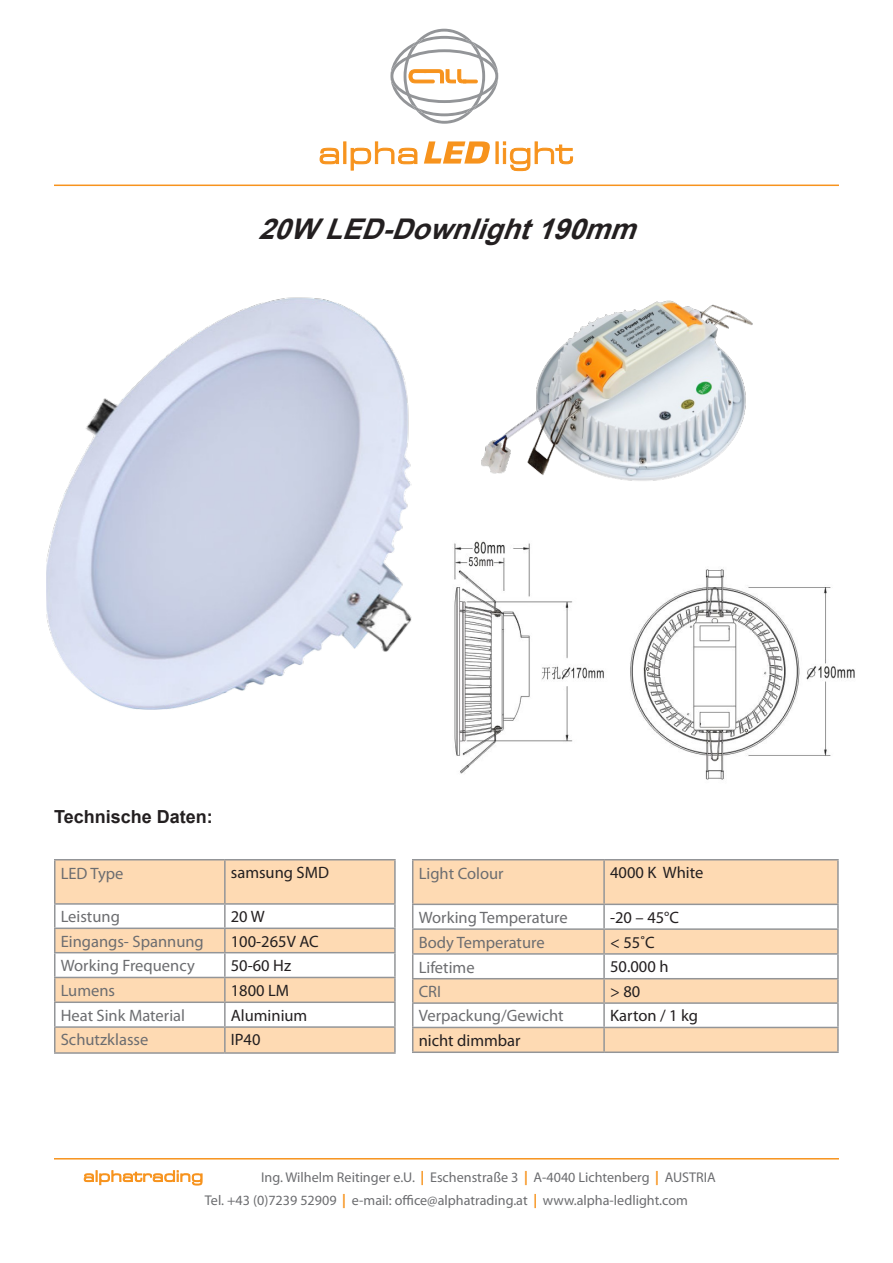
<style>
.page{position:relative;width:893px;height:1263px;background:#fff}
.page>*{position:absolute;margin:0;border:0;box-sizing:border-box;transform-origin:0 0}
.t1{font:italic 700 28.5px "Arial";color:#231f20}
.t2{font:700 18px "Arial";color:#231f20}
.t3{font:16.5px "Myriad Pro";color:#6c6d70}
.t4{font:16.5px "Myriad Pro";color:#231f20}
.t5{font:14.1px "Myriad Pro";color:#6c6d70}
.s1{font-family:"Helvetica Neue";font-weight:700;color:#f7931d}
</style>
<div class="page">
<svg style="left:319px;top:147px;width:20px;height:18px"></svg>
<div style="left:343px;top:141px;width:3px;height:23px;background:#f7931d;border:1px solid #f7931d"></div>
<svg style="left:350px;top:141px;width:68px;height:30px"></svg>
<svg style="left:424px;top:141px;width:66px;height:23px"></svg>
<div style="left:496px;top:141px;width:3px;height:23px;background:#f7931d;border:1px solid #f7931d"></div>
<svg style="left:503px;top:141px;width:70px;height:30px"></svg>
<svg style="left:390px;top:29px;width:108px;height:95px"></svg>
<svg style="left:84px;top:1170px;width:118px;height:15px"></svg>
<hr style="left:54px;top:185px;width:785px;height:1px;background:#f7931d">
<hr style="left:54px;top:1158px;width:785px;height:1px;background:#f7931d">
<div style="left:56px;top:860px;width:338px;height:192px;background:#fedab3"></div>
<svg style="left:56px;top:905px;width:338px;height:121px"></svg>
<hr style="left:54px;top:859px;width:171px;height:1px;background:#939598">
<hr style="left:54px;top:860px;width:2px;height:43px;background:#939598">
<hr style="left:225px;top:859px;width:171px;height:1px;background:#939598">
<hr style="left:224px;top:860px;width:2px;height:43px;background:#939598">
<hr style="left:394px;top:860px;width:2px;height:43px;background:#939598">
<hr style="left:54px;top:903px;width:171px;height:2px;background:#939598">
<hr style="left:54px;top:905px;width:2px;height:22px;background:#939598">
<hr style="left:225px;top:903px;width:171px;height:2px;background:#939598">
<hr style="left:224px;top:905px;width:2px;height:22px;background:#939598">
<hr style="left:394px;top:905px;width:2px;height:22px;background:#939598">
<hr style="left:54px;top:927px;width:171px;height:2px;background:#939598">
<hr style="left:54px;top:929px;width:2px;height:23px;background:#939598">
<hr style="left:225px;top:927px;width:171px;height:2px;background:#939598">
<hr style="left:224px;top:929px;width:2px;height:23px;background:#939598">
<hr style="left:394px;top:929px;width:2px;height:23px;background:#939598">
<hr style="left:54px;top:952px;width:171px;height:1px;background:#939598">
<hr style="left:54px;top:953px;width:2px;height:24px;background:#939598">
<hr style="left:225px;top:952px;width:171px;height:1px;background:#939598">
<hr style="left:224px;top:953px;width:2px;height:24px;background:#939598">
<hr style="left:394px;top:953px;width:2px;height:24px;background:#939598">
<hr style="left:54px;top:977px;width:171px;height:1px;background:#939598">
<hr style="left:54px;top:978px;width:2px;height:23px;background:#939598">
<hr style="left:225px;top:977px;width:171px;height:1px;background:#939598">
<hr style="left:224px;top:978px;width:2px;height:23px;background:#939598">
<hr style="left:394px;top:978px;width:2px;height:23px;background:#939598">
<hr style="left:54px;top:1001px;width:171px;height:2px;background:#939598">
<hr style="left:54px;top:1003px;width:2px;height:23px;background:#939598">
<hr style="left:225px;top:1001px;width:171px;height:2px;background:#939598">
<hr style="left:224px;top:1003px;width:2px;height:23px;background:#939598">
<hr style="left:394px;top:1003px;width:2px;height:23px;background:#939598">
<hr style="left:54px;top:1026px;width:171px;height:2px;background:#939598">
<hr style="left:54px;top:1028px;width:2px;height:24px;background:#939598">
<hr style="left:225px;top:1026px;width:171px;height:2px;background:#939598">
<hr style="left:224px;top:1028px;width:2px;height:24px;background:#939598">
<hr style="left:394px;top:1028px;width:2px;height:24px;background:#939598">
<hr style="left:54px;top:1052px;width:171px;height:2px;background:#939598">
<hr style="left:225px;top:1052px;width:171px;height:2px;background:#939598">
<div style="left:413px;top:860px;width:424px;height:191px;background:#fedab3"></div>
<svg style="left:413px;top:905px;width:424px;height:122px"></svg>
<hr style="left:412px;top:859px;width:192px;height:1px;background:#939598">
<hr style="left:412px;top:860px;width:1px;height:43px;background:#939598">
<hr style="left:604px;top:859px;width:235px;height:1px;background:#939598">
<hr style="left:603px;top:860px;width:2px;height:43px;background:#939598">
<hr style="left:837px;top:860px;width:2px;height:43px;background:#939598">
<hr style="left:412px;top:903px;width:192px;height:2px;background:#939598">
<hr style="left:604px;top:903px;width:235px;height:2px;background:#939598">
<hr style="left:603px;top:905px;width:2px;height:23px;background:#939598">
<hr style="left:837px;top:905px;width:2px;height:23px;background:#939598">
<hr style="left:412px;top:928px;width:192px;height:2px;background:#939598">
<hr style="left:604px;top:928px;width:235px;height:2px;background:#939598">
<hr style="left:603px;top:930px;width:2px;height:23px;background:#939598">
<hr style="left:837px;top:930px;width:2px;height:23px;background:#939598">
<hr style="left:412px;top:953px;width:192px;height:2px;background:#939598">
<hr style="left:604px;top:953px;width:235px;height:2px;background:#939598">
<hr style="left:603px;top:955px;width:2px;height:23px;background:#939598">
<hr style="left:837px;top:955px;width:2px;height:23px;background:#939598">
<hr style="left:412px;top:978px;width:192px;height:1px;background:#939598">
<hr style="left:604px;top:978px;width:235px;height:1px;background:#939598">
<hr style="left:603px;top:979px;width:2px;height:23px;background:#939598">
<hr style="left:837px;top:979px;width:2px;height:23px;background:#939598">
<hr style="left:412px;top:1002px;width:192px;height:2px;background:#939598">
<hr style="left:604px;top:1002px;width:235px;height:2px;background:#939598">
<hr style="left:603px;top:1004px;width:2px;height:23px;background:#939598">
<hr style="left:837px;top:1004px;width:2px;height:23px;background:#939598">
<hr style="left:412px;top:1027px;width:192px;height:1px;background:#939598">
<svg style="left:412px;top:905px;width:1px;height:146px"></svg>
<hr style="left:604px;top:1027px;width:235px;height:1px;background:#939598">
<hr style="left:603px;top:1028px;width:2px;height:23px;background:#939598">
<hr style="left:837px;top:1028px;width:2px;height:23px;background:#939598">
<hr style="left:412px;top:1051px;width:192px;height:2px;background:#939598">
<hr style="left:604px;top:1051px;width:235px;height:2px;background:#939598">
<img style="left:482px;top:300px;width:271px;height:181px">
<img style="left:454px;top:541px;width:401px;height:239px">
<img style="left:47px;top:298px;width:364px;height:411px">
<p class="t1" style="left:258px;top:210px;width:393px">20W LED-Downlight190mm</p>
<p class="t2" style="left:54px;top:804px;width:160px">Technische Daten:</p>
<p class="t3" style="left:61px;top:863px;width:64px">LED Type</p>
<p class="t4" style="left:231px;top:862px;width:100px">samsung SMD</p>
<p class="t3" style="left:61px;top:906px;width:61px">Leistung</p>
<p class="t4" style="left:231px;top:906px;width:35px">20 W</p>
<p class="t3" style="left:61px;top:931px;width:145px">Eingangs- Spannung</p>
<p class="t4" style="left:231px;top:931px;width:89px">100-265V AC</p>
<p class="t3" style="left:61px;top:956px;width:136px">Working Frequency</p>
<p class="t4" style="left:231px;top:956px;width:62px">50-60 Hz</p>
<p class="t3" style="left:61px;top:980px;width:56px">Lumens</p>
<p class="t4" style="left:231px;top:980px;width:60px">1800 LM</p>
<p class="t3" style="left:61px;top:1005px;width:126px">Heat Sink Material</p>
<p class="t4" style="left:231px;top:1005px;width:78px">Aluminium</p>
<p class="t3" style="left:61px;top:1030px;width:89px">Schutzklasse</p>
<p class="t4" style="left:231px;top:1030px;width:31px">IP40</p>
<p class="t3" style="left:419px;top:863px;width:86px">Light Colour</p>
<p class="t4" style="left:610px;top:862px;width:95px">4000 K White</p>
<p class="t3" style="left:419px;top:907px;width:150px">Working Temperature</p>
<p class="t4" style="left:610px;top:907px;width:70px">-20 – 45°C</p>
<p class="t3" style="left:419px;top:932px;width:127px">Body Temperature</p>
<p class="t4" style="left:610px;top:932px;width:46px">&lt; 55˚C</p>
<p class="t3" style="left:419px;top:957px;width:57px">Lifetime</p>
<p class="t4" style="left:610px;top:956px;width:60px">50.000 h</p>
<p class="t3" style="left:419px;top:981px;width:24px">CRI</p>
<p class="t4" style="left:610px;top:981px;width:32px">&gt; 80</p>
<p class="t3" style="left:419px;top:1006px;width:147px">Verpackung/Gewicht</p>
<p class="t4" style="left:610px;top:1006px;width:90px">Karton / 1 kg</p>
<p class="t4" style="left:419px;top:1030px;width:103px">nicht dimmbar</p>
<p class="t5" style="left:261px;top:1168px;width:456px">Ing. Wilhelm Reitinger e.U. <span class="s1">|</span> Eschenstraße 3 <span class="s1">|</span> A-4040 Lichtenberg <span class="s1">|</span> AUSTRIA</p>
<p class="t5" style="left:205px;top:1191px;width:485px">Tel. +43 (0)7239 52909 <span class="s1">|</span> e-mail: office@alphatrading.at <span class="s1">|</span> www.alpha-ledlight.com</p>
</div>
